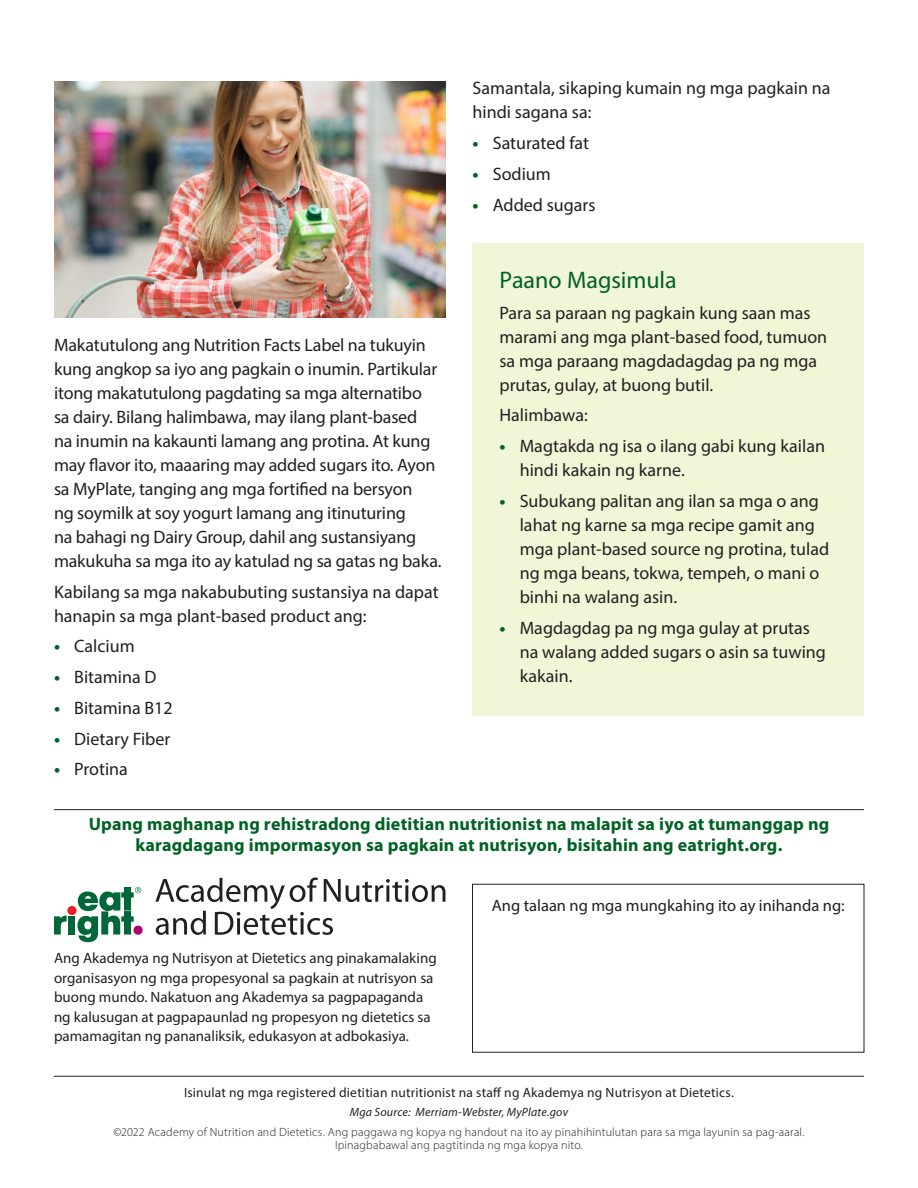
<style>
.page{position:relative;width:918px;height:1188px;background:#fff}
.page>*{position:absolute;margin:0;border:0;box-sizing:border-box;transform-origin:0 0}
.t1{font:24px "Myriad Pro";color:#006225}
.t2{font:18px/24px "Myriad Pro";color:#231f20}
.t3{font:700 18px/21px "Myriad Pro";letter-spacing:.01em;color:#006225;text-align:center}
.t4{font:16.5px "Myriad Pro";color:#231f20}
.t5{font:15px/19.5px "Myriad Pro";color:#231f20}
.t6{font:13.5px "Myriad Pro";letter-spacing:.015em;color:#231f20}
.t7{font:300 12px/13.5px "Myriad Pro";letter-spacing:.015em;color:#231f20;text-align:center}
.t8{font:italic 12px "Myriad Pro";letter-spacing:.015em;color:#231f20}
.s1{font-weight:700;color:#006225}
</style>
<div class="page">
<img style="left:54px;top:81px;width:392px;height:236px">
<div style="left:67px;top:906px;width:10px;height:9px;background:#ed1d24;border-radius:50%"></div>
<svg style="left:134px;top:926px;width:9px;height:9px"></svg>
<svg style="left:54px;top:915px;width:13px;height:20px"></svg>
<div style="left:68px;top:916px;width:7px;height:19px;background:#006838"></div>
<svg style="left:77px;top:887px;width:64px;height:56px"></svg>
<svg style="left:155px;top:877px;width:290px;height:58px"></svg>
<hr style="left:54px;top:1076px;width:810px;height:1px;background:#231f20">
<hr style="left:54px;top:809px;width:810px;height:1px;background:#231f20">
<div style="left:472px;top:884px;width:392px;height:169px;border:1px solid #231f20"></div>
<div style="left:472px;top:243px;width:392px;height:473px;background:#f1f6d6"></div>
<p class="t2" style="left:54px;top:333px;width:389px">Makatutulong ang Nutrition Facts Label na tukuyin kung angkop sa iyo ang pagkain o inumin. Partikular itong makatutulong pagdating sa mga alternatibo sa dairy. Bilang halimbawa, may ilang plant-based<br>na inumin na kakaunti lamang ang protina. At kung may flavor ito, maaaring may added sugars ito. Ayon sa MyPlate, tanging ang mga fortified na bersyon<br>ng soymilk at soy yogurt lamang ang itinuturing<br>na bahagi ng Dairy Group, dahil ang sustansiyang makukuha sa mga ito ay katulad ng sa gatas ng baka.</p>
<p class="t2" style="left:54px;top:579px;width:386px">Kabilang sa mga nakabubuting sustansiya na dapat hanapin sa mga plant-based product ang:</p>
<p class="t2" style="left:54px;top:634px;width:82px"><span class="s1">•</span> Calcium</p>
<p class="t2" style="left:54px;top:665px;width:104px"><span class="s1">•</span> Bitamina D</p>
<p class="t2" style="left:54px;top:696px;width:120px"><span class="s1">•</span> Bitamina B12</p>
<p class="t2" style="left:54px;top:726px;width:118px"><span class="s1">•</span> Dietary Fiber</p>
<p class="t2" style="left:54px;top:757px;width:75px"><span class="s1">•</span> Protina</p>
<p class="t2" style="left:472px;top:76px;width:360px">Samantala, sikaping kumain ng mga pagkain na hindi sagana sa:</p>
<p class="t2" style="left:472px;top:131px;width:118px"><span class="s1">•</span> Saturated fat</p>
<p class="t2" style="left:472px;top:162px;width:80px"><span class="s1">•</span> Sodium</p>
<p class="t2" style="left:472px;top:192px;width:125px"><span class="s1">•</span> Added sugars</p>
<h1 class="t1" style="left:500px;top:265px;width:179px">Paano Magsimula</h1>
<p class="t2" style="left:500px;top:300px;width:329px">Para sa paraan ng pagkain kung saan mas marami ang mga plant-based food, tumuon sa mga paraang magdadagdag pa ng mga prutas, gulay, at buong butil.</p>
<p class="t2" style="left:500px;top:403px;width:90px">Halimbawa:</p>
<p class="t2" style="left:520px;top:434px;width:307px;text-indent:-20px"><span class="s1">•</span> Magtakda ng isa o ilang gabi kung kailan hindi kakain ng karne.</p>
<p class="t2" style="left:520px;top:489px;width:311px;text-indent:-20px"><span class="s1">•</span> Subukang palitan ang ilan sa mga o ang lahat ng karne sa mga recipe gamit ang mga plant-based source ng protina, tulad ng mga beans, tokwa, tempeh, o mani o binhi na walang asin.</p>
<p class="t2" style="left:520px;top:615px;width:308px;text-indent:-20px"><span class="s1">•</span> Magdagdag pa ng mga gulay at prutas na walang added sugars o asin sa tuwing kakain.</p>
<p class="t3" style="left:89px;top:814px;width:742px">Upang maghanap ng rehistradong dietitian nutritionist na malapit sa iyo at tumanggap ng karagdagang impormasyon sa pagkain at nutrisyon, bisitahin ang eatright.org.</p>
<p class="t5" style="left:54px;top:948px;width:384px">Ang Akademya ng Nutrisyon at Dietetics ang pinakamalaking organisasyon ng mga propesyonal sa pagkain at nutrisyon sa buong mundo. Nakatuon ang Akademya sa pagpapaganda ng kalusugan at pagpapaunlad ng propesyon ng dietetics sa pamamagitan ng pananaliksik, edukasyon at adbokasiya.</p>
<p class="t4" style="left:492px;top:895px;width:354px">Ang talaan ng mga mungkahing ito ay inihanda ng:</p>
<p class="t6" style="left:184px;top:1084px;width:551px">Isinulat ng mga registered dietitian nutritionist na staff ng Akademya ng Nutrisyon at Dietetics.</p>
<p class="t8" style="left:350px;top:1104px;width:220px">Mga Source: Merriam-Webster, MyPlate.gov</p>
<p class="t7" style="left:114px;top:1125px;width:692px">©2022 Academy of Nutrition and Dietetics. Ang paggawa ng kopya ng handout na ito ay pinahihintulutan para sa mga layunin sa pag-aaral.<br>Ipinagbabawal ang pagtitinda ng mga kopya nito.</p>
</div>
